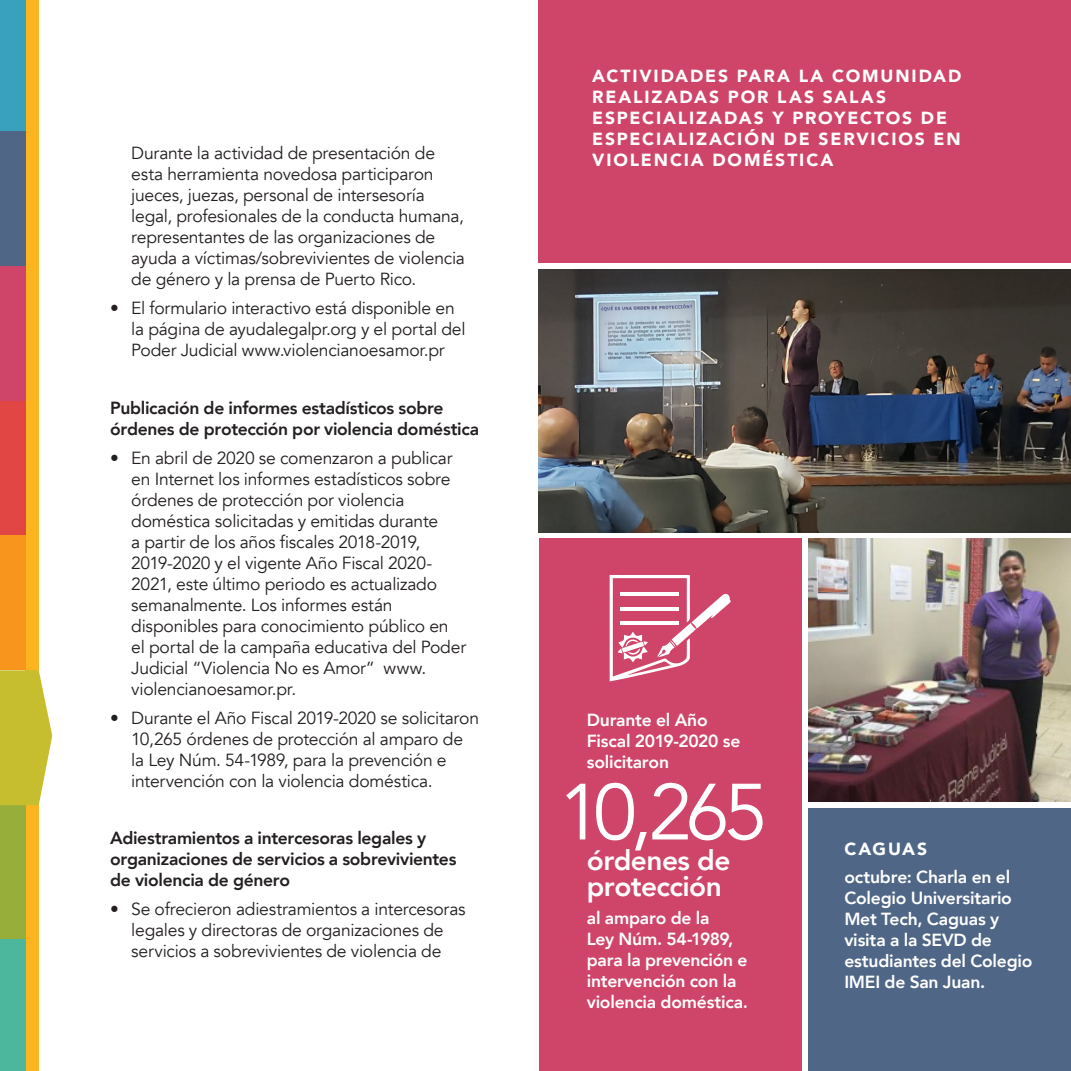
<style>
.page{position:relative;width:1071px;height:1071px;background:#fff}
.page>*{position:absolute;margin:0;border:0;box-sizing:border-box;transform-origin:0 0}
.t1{font:78.75px "Avenir";color:#fff}
.t2{font:800 28px/26.2px "Avenir";letter-spacing:-.02em;color:#fff}
.t3{font:17.5px/21px "Avenir";letter-spacing:-.015em;color:#231f20}
.t4{font:800 17.5px/21px "Avenir";letter-spacing:-.015em;color:#fff}
.t5{font:800 17.5px/21px "Avenir";letter-spacing:-.02em;color:#231f20}
.t6{font:900 17.5px/21px "Avenir";letter-spacing:.105em;color:#fff}
</style>
<div class="page">
<div style="left:539px;top:539px;width:263px;height:532px;background:#cf4569"></div>
<div style="left:808px;top:808px;width:263px;height:263px;background:#4f6686"></div>
<img style="left:808px;top:539px;width:263px;height:263px">
<img style="left:539px;top:269px;width:532px;height:263px">
<div style="left:539px;top:0;width:532px;height:263px;background:#cf4569"></div>
<div style="left:25px;top:131px;width:14px;height:809px;background:#fcb420"></div>
<div style="left:25px;top:940px;width:14px;height:131px;background:#fcb420"></div>
<div style="left:25px;top:0;width:14px;height:131px;background:#fcb420"></div>
<div style="left:0;top:0;width:25px;height:131px;background:#39a1bb"></div>
<div style="left:0;top:131px;width:25px;height:135px;background:#4f6686"></div>
<div style="left:0;top:266px;width:25px;height:135px;background:#cf4569"></div>
<div style="left:0;top:401px;width:25px;height:135px;background:#e14645"></div>
<div style="left:0;top:536px;width:25px;height:134px;background:#f7951d"></div>
<div style="left:0;top:805px;width:25px;height:135px;background:#98ae3a"></div>
<div style="left:0;top:940px;width:25px;height:131px;background:#4cb79d"></div>
<svg style="left:0;top:670px;width:52px;height:135px;background:#cdc648"></svg>
<svg style="left:610px;top:575px;width:121px;height:106px"></svg>
<p class="t3" style="left:131px;top:143px;width:335px">Durante la actividad de presentación de esta herramienta novedosa participaron jueces, juezas, personal de intersesoría legal, profesionales de la conducta humana, representantes de las organizaciones de ayuda a víctimas/sobrevivientes de violencia de género y la prensa de Puerto Rico.</p>
<p class="t3" style="left:131px;top:298px;width:336px;text-indent:-21px">• El formulario interactivo está disponible en la página de ayudalegalpr.org y el portal del<br>Poder Judicial www.violencianoesamor.pr</p>
<p class="t5" style="left:110px;top:397px;width:370px">Publicación de informes estadísticos sobre órdenes de protección por violencia doméstica</p>
<p class="t3" style="left:131px;top:448px;width:336px;text-indent:-21px">• En abril de 2020 se comenzaron a publicar en Internet los informes estadísticos sobre órdenes de protección por violencia doméstica solicitadas y emitidas durante<br>a partir de los años fiscales 2018-2019, 2019-2020 y el vigente Año Fiscal 2020- 2021, este último periodo es actualizado semanalmente. Los informes están disponibles para conocimiento público en el portal de la campaña educativa del Poder Judicial “Violencia No es Amor” www. violencianoesamor.pr.</p>
<p class="t3" style="left:131px;top:707px;width:349px;text-indent:-21px">• Durante el Año Fiscal 2019-2020 se solicitaron 10,265 órdenes de protección al amparo de la Ley Núm. 54-1989, para la prevención e intervención con la violencia doméstica.</p>
<p class="t5" style="left:110px;top:828px;width:348px">Adiestramientos a intercesoras legales y organizaciones de servicios a sobrevivientes de violencia de género</p>
<p class="t3" style="left:110px;top:899px;width:357px;text-align:center">• Se ofrecieron adiestramientos a intercesoras legales y directoras de organizaciones de servicios a sobrevivientes de violencia de</p>
<p class="t6" style="left:592px;top:65px;width:371px">ACTIVIDADES PARA LA COMUNIDAD<br>REALIZADAS POR LAS SALAS<br>ESPECIALIZADAS Y PROYECTOS DE<br>ESPECIALIZACIÓN DE SERVICIOS EN<br>VIOLENCIA DOMÉSTICA</p>
<p class="t4" style="left:587px;top:709px;width:155px">Durante el Año<br>Fiscal 2019-2020 se solicitaron</p>
<h1 class="t1" style="left:558px;top:765px;width:211px">10,265</h1>
<h2 class="t2" style="left:587px;top:847px;width:145px">órdenes de protección</h2>
<p class="t4" style="left:587px;top:907px;width:163px">al amparo de la<br>Ley Núm. 54-1989, para la prevención e intervención con la violencia doméstica.</p>
<p class="t6" style="left:844px;top:838px;width:85px">CAGUAS</p>
<p class="t4" style="left:844px;top:867px;width:190px">octubre: Charla en el<br>Colegio Universitario<br>Met Tech, Caguas y visita a la SEVD de estudiantes del Colegio<br>IMEI de San Juan.</p>
</div>
